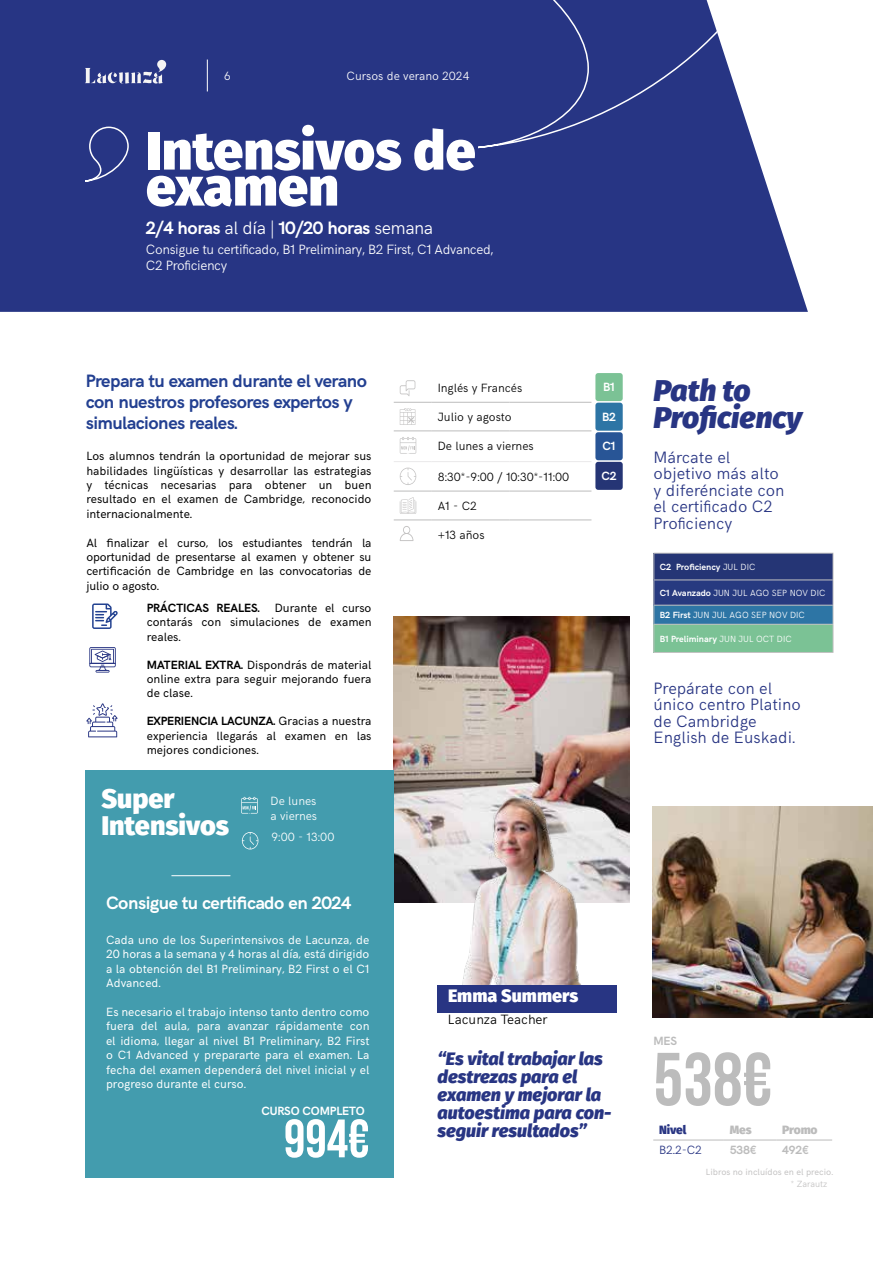
<style>
.page{position:relative;width:893px;height:1263px;background:#fff}
.page>*{position:absolute;margin:0;border:0;box-sizing:border-box;transform-origin:0 0}
.t1{font:700 75px "Bebas Neue";color:#bcbcbc}
.t2{font:800 54px "Fira Sans";color:#fff}
.t3{font:700 54px "Bebas Neue";color:#fff}
.t4{font:italic 800 30px/27px "Fira Sans";color:#283583}
.t5{font:800 27px/27px "Fira Sans";color:#fff}
.t6{font:italic 800 18px/18px "Fira Sans";color:#283583}
.t7{font:700 18px/21px "HK Grotesk";letter-spacing:-.025em;color:#234091}
.t8{font:700 18px "HK Grotesk";letter-spacing:-.025em;color:#fff}
.t9{font:800 18px "Fira Sans";color:#fff}
.t10{font:300 16.5px/16.5px "HK Grotesk";color:#283583}
.t11{font:300 13.5px/16.5px "HK Grotesk";letter-spacing:-.025em;color:#fff}
.t12{font:300 13.5px "HK Grotesk";color:#000}
.t13{font:12px/14.4px "HK Grotesk";color:#000;text-align:justify}
.t14{font:12px/14.4px "HK Grotesk";color:#fff;text-align:justify}
.t15{font:300 12px "HK Grotesk";color:#000}
.t16{font:300 12px/14.4px "HK Grotesk";color:#fff}
.t17{font:700 12px "HK Grotesk";letter-spacing:-.01em;color:#fff}
.t18{font:700 12px "HK Grotesk";letter-spacing:-.01em;color:#bcbcbc}
.t19{font:800 12px "Fira Sans";letter-spacing:-.01em;color:#bcbcbc}
.t20{font:300 12px "HK Grotesk";color:#283583}
.t21{font:800 12px "Fira Sans";letter-spacing:-.01em;color:#283583}
.t22{font:300 9px "HK Grotesk";color:#fff}
.t23{font:700 9px "HK Grotesk";color:#fff}
.t24{font:9px "HK Grotesk";color:#c3c2c2}
.t25{font:300 9px "HK Grotesk";color:#c3c2c2}
.s1{font-weight:300}
.s2{font-weight:700}
</style>
<div class="page">
<img style="left:394px;top:616px;width:235px;height:286px">
<div style="left:0;top:0;width:808px;height:312px;background:#273584"></div>
<svg style="left:476px;top:0;width:306px;height:149px"></svg>
<div style="left:85px;top:770px;width:309px;height:408px;background:#439cae"></div>
<img style="left:653px;top:807px;width:220px;height:211px">
<img style="left:437px;top:791px;width:180px;height:194px">
<div style="left:437px;top:985px;width:180px;height:27px;background:#283583"></div>
<div style="left:654px;top:553px;width:179px;height:27px;background:#253575"></div>
<div style="left:654px;top:580px;width:179px;height:25px;background:#273a80"></div>
<div style="left:654px;top:605px;width:179px;height:19px;background:#2d75a5"></div>
<div style="left:654px;top:624px;width:179px;height:28px;background:#7bc295"></div>
<hr style="left:653px;top:553px;width:180px;height:1px;background:#c3c2c2">
<hr style="left:653px;top:580px;width:180px;height:1px;background:#c3c2c2">
<hr style="left:653px;top:605px;width:180px;height:1px;background:#c3c2c2">
<hr style="left:653px;top:624px;width:180px;height:1px;background:#c3c2c2">
<svg style="left:653px;top:553px;width:1px;height:99px"></svg>
<svg style="left:833px;top:553px;width:1px;height:99px"></svg>
<hr style="left:653px;top:652px;width:180px;height:1px;background:#c3c2c2">
<svg style="left:92px;top:603px;width:26px;height:26px"></svg>
<svg style="left:242px;top:832px;width:16px;height:17px"></svg>
<svg style="left:241px;top:797px;width:17px;height:17px"></svg>
<hr style="left:96px;top:670px;width:14px;height:3px;background:#283583">
<svg style="left:89px;top:647px;width:27px;height:25px"></svg>
<hr style="left:171px;top:875px;width:59px;height:1px;background:#fff">
<svg style="left:86px;top:703px;width:32px;height:34px"></svg>
<hr style="left:653px;top:1140px;width:71px;height:1px;background:#bcbcbc">
<hr style="left:724px;top:1140px;width:52px;height:1px;background:#bcbcbc">
<hr style="left:776px;top:1140px;width:56px;height:1px;background:#bcbcbc">
<svg style="left:83px;top:126px;width:47px;height:57px;background:#3a478e"></svg>
<div style="left:595px;top:373px;width:28px;height:28px;background:#7bc295;border-radius:3px"></div>
<div style="left:595px;top:403px;width:28px;height:28px;background:#2d75a5;border-radius:3px"></div>
<div style="left:595px;top:432px;width:28px;height:28px;background:#285596;border-radius:3px"></div>
<div style="left:595px;top:462px;width:28px;height:28px;background:#253575;border-radius:3px"></div>
<hr style="left:394px;top:402px;width:38px;height:1px;background:#bcbcbc">
<hr style="left:432px;top:402px;width:77px;height:1px;background:#bcbcbc">
<hr style="left:509px;top:402px;width:78px;height:1px;background:#bcbcbc">
<hr style="left:394px;top:431px;width:38px;height:1px;background:#bcbcbc">
<hr style="left:432px;top:431px;width:77px;height:1px;background:#bcbcbc">
<hr style="left:509px;top:431px;width:78px;height:1px;background:#bcbcbc">
<hr style="left:394px;top:491px;width:38px;height:1px;background:#bcbcbc">
<hr style="left:432px;top:491px;width:77px;height:1px;background:#bcbcbc">
<hr style="left:509px;top:491px;width:78px;height:1px;background:#bcbcbc">
<hr style="left:394px;top:520px;width:38px;height:1px;background:#bcbcbc">
<hr style="left:432px;top:520px;width:77px;height:1px;background:#bcbcbc">
<hr style="left:509px;top:520px;width:78px;height:1px;background:#bcbcbc">
<hr style="left:394px;top:461px;width:38px;height:1px;background:#eae9ea">
<hr style="left:432px;top:461px;width:77px;height:1px;background:#eae9ea">
<hr style="left:509px;top:461px;width:78px;height:1px;background:#eae9ea">
<svg style="left:400px;top:380px;width:15px;height:16px"></svg>
<svg style="left:400px;top:408px;width:15px;height:17px"></svg>
<svg style="left:400px;top:437px;width:16px;height:17px"></svg>
<svg style="left:400px;top:468px;width:16px;height:17px"></svg>
<svg style="left:400px;top:497px;width:16px;height:17px"></svg>
<svg style="left:400px;top:526px;width:13px;height:15px"></svg>
<hr style="left:207px;top:60px;width:1px;height:31px;background:#fff">
<svg style="left:85px;top:60px;width:81px;height:24px"></svg>
<p class="t16" style="left:224px;top:68px;width:8px">6</p>
<p class="t16" style="left:347px;top:68px;width:124px">Cursos de verano 2024</p>
<h2 class="t2" style="left:146px;top:103px;width:331px">Intensivos de</h2>
<h2 class="t2" style="left:146px;top:139px;width:194px">examen</h2>
<h3 class="t8" style="left:146px;top:213px;width:289px">2/4 horas <span class="s1">al día |</span> 10/20 horas <span class="s1">semana</span></h3>
<p class="t11" style="left:146px;top:240px;width:349px">Consigue tu certificado, B1 Preliminary, B2 First, C1 Advanced,<br>C2 Proficiency</p>
<h3 class="t7" style="left:86px;top:369px;width:283px">Prepara tu examen durante el verano con nuestros profesores expertos y simulaciones reales.</h3>
<p class="t13" style="left:86px;top:448px;width:287px">Los alumnos tendrán la oportunidad de mejorar sus habilidades lingüísticas y desarrollar las estrategias y técnicas necesarias para obtener un buen resultado en el examen de Cambridge, reconocido internacionalmente.</p>
<p class="t13" style="left:86px;top:534px;width:287px">Al finalizar el curso, los estudiantes tendrán la oportunidad de presentarse al examen y obtener su certificación de Cambridge en las convocatorias de julio o agosto.</p>
<p class="t13" style="left:147px;top:599px;width:226px"><span class="s2">PRÁCTICAS REALES.</span> Durante el curso contarás con simulaciones de examen reales.</p>
<p class="t13" style="left:147px;top:656px;width:226px"><span class="s2">MATERIAL EXTRA.</span> Dispondrás de material online extra para seguir mejorando fuera de clase.</p>
<p class="t13" style="left:147px;top:713px;width:226px"><span class="s2">EXPERIENCIA LACUNZA.</span> Gracias a nuestra experiencia llegarás al examen en las mejores condiciones.</p>
<h3 class="t5" style="left:101px;top:782px;width:129px">Super<br>Intensivos</h3>
<p class="t16" style="left:270px;top:793px;width:48px">De lunes a viernes</p>
<p class="t16" style="left:272px;top:829px;width:64px">9:00 - 13:00</p>
<h3 class="t8" style="left:106px;top:888px;width:247px">Consigue tu certificado en 2024</h3>
<p class="t14" style="left:106px;top:931px;width:265px">Cada uno de los Superintensivos de Lacunza, de 20 horas a la semana y 4 horas al día, está dirigido a la obtención del B1 Preliminary, B2 First o el C1<br>Advanced.</p>
<p class="t14" style="left:106px;top:1003px;width:265px">Es necesario el trabajo intenso tanto dentro como fuera del aula, para avanzar rápidamente con el idioma, llegar al nivel B1 Preliminary, B2 First o C1 Advanced y prepararte para el examen. La fecha del examen dependerá del nivel inicial y el progreso durante el curso.</p>
<p class="t17" style="left:261px;top:1101px;width:105px">CURSO COMPLETO</p>
<h2 class="t3" style="left:284px;top:1109px;width:87px">994€</h2>
<p class="t15" style="left:438px;top:379px;width:86px">Inglés y Francés</p>
<p class="t15" style="left:438px;top:408px;width:76px">Julio y agosto</p>
<p class="t15" style="left:438px;top:437px;width:97px">De lunes a viernes</p>
<p class="t15" style="left:438px;top:467px;width:133px">8:30*-9:00 / 10:30*-11:00</p>
<p class="t15" style="left:438px;top:496px;width:41px">A1 - C2</p>
<p class="t15" style="left:438px;top:526px;width:48px">+13 años</p>
<p class="t17" style="left:603px;top:378px;width:13px">B1</p>
<p class="t17" style="left:602px;top:407px;width:15px">B2</p>
<p class="t17" style="left:602px;top:437px;width:15px">C1</p>
<p class="t17" style="left:601px;top:466px;width:17px">C2</p>
<h3 class="t4" style="left:653px;top:374px;width:150px">Path to<br>Proficiency</h3>
<h3 class="t10" style="left:653px;top:447px;width:132px">Márcate el objetivo más alto y diferénciate con el certificado C2<br>Proficiency</h3>
<p class="t23" style="left:660px;top:559px;width:97px">C2 Proficiency <span class="s1">JUL DIC</span></p>
<p class="t22" style="left:660px;top:586px;width:167px"><span class="s2">C1 Avanzado</span> JUN JUL AGO SEP NOV DIC</p>
<p class="t22" style="left:660px;top:608px;width:147px"><span class="s2">B2 First</span> JUN JUL AGO SEP NOV DIC</p>
<p class="t23" style="left:660px;top:631px;width:133px">B1 Preliminary <span class="s1">JUN JUL OCT DIC</span></p>
<h3 class="t10" style="left:653px;top:678px;width:149px">Prepárate con el único centro Platino de Cambridge<br>English de Euskadi.</h3>
<h3 class="t9" style="left:448px;top:979px;width:131px">Emma Summers</h3>
<p class="t12" style="left:448px;top:1009px;width:101px">Lacunza Teacher</p>
<h3 class="t6" style="left:437px;top:1048px;width:175px">“Es vital trabajar las destrezas para el examen y mejorar la autoestima para con&shy;seguir resultados”</h3>
<p class="t18" style="left:653px;top:1032px;width:25px">MES</p>
<h1 class="t1" style="left:653px;top:1038px;width:120px">538€</h1>
<p class="t21" style="left:659px;top:1119px;width:29px">Nivel</p>
<p class="t19" style="left:730px;top:1119px;width:23px">Mes</p>
<p class="t19" style="left:782px;top:1119px;width:37px">Promo</p>
<p class="t20" style="left:659px;top:1141px;width:44px">B2.2-C2</p>
<p class="t18" style="left:730px;top:1141px;width:29px">538€</p>
<p class="t18" style="left:782px;top:1141px;width:28px">492€</p>
<p class="t24" style="left:706px;top:1164px;width:129px">Libros no incluídos en el precio.</p>
<p class="t25" style="left:791px;top:1177px;width:38px">* Zarautz</p>
</div>
